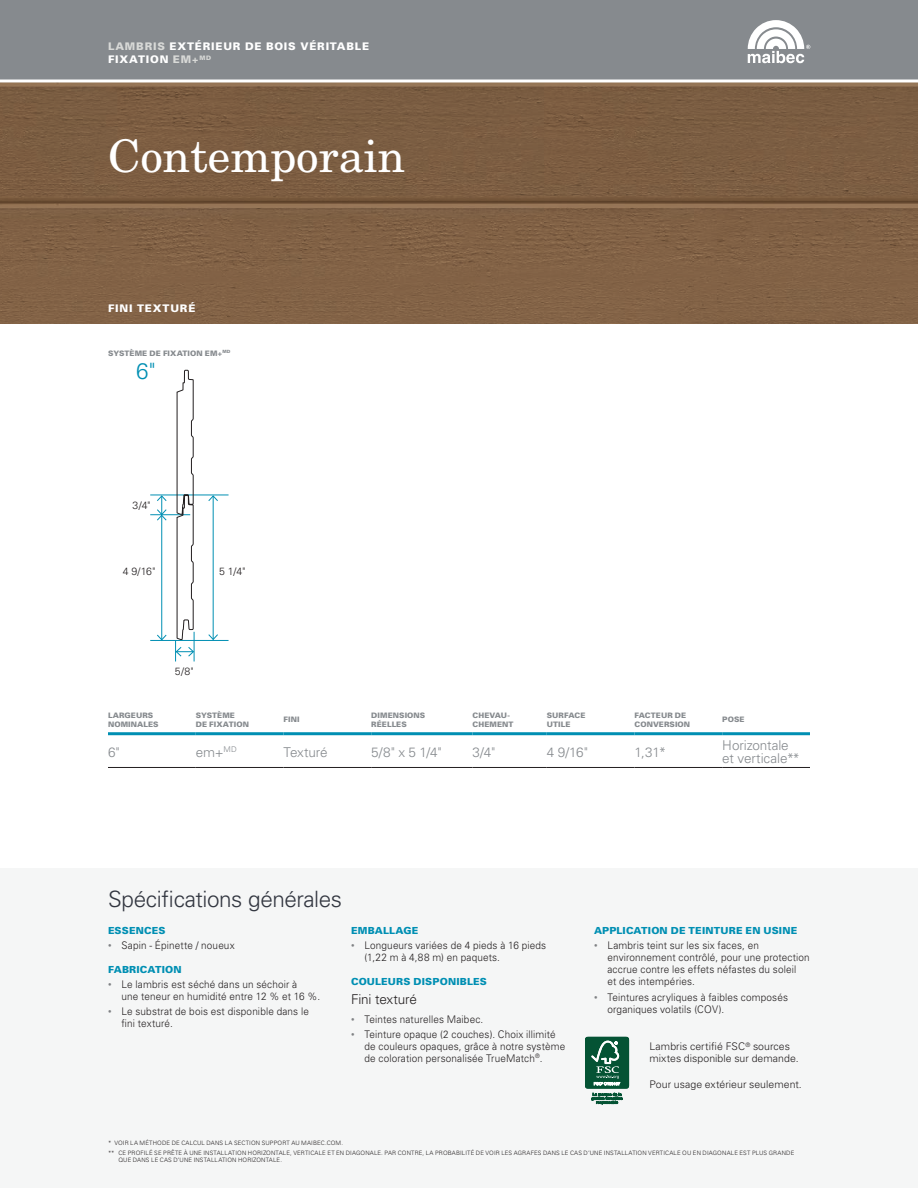
<style>
.page{position:relative;width:918px;height:1188px;background:#fff}
.page>*{position:absolute;margin:0;border:0;box-sizing:border-box;transform-origin:0 0}
.GrandTitre-Blanc{font:45px "New Century Schlbk";color:#fff}
.Titre{font:300 22.5px "Univers";letter-spacing:-.02em;color:#323640}
.Format{font:300 22.5px "Univers";color:#008fb3}
.Tableau-Texte{font:300 13.5px/13.5px "Univers";letter-spacing:-.01em;color:#868a8e}
.SS-Titre{font:300 13.5px "Univers";letter-spacing:-.01em;color:#231f20}
.Spec__Texte{font:300 10.5px/12px "Univers";letter-spacing:.015em;color:#231f20;scale:.95 1}
.Spec__Texte-2{font:300 10.5px/12px "Univers";letter-spacing:.015em;color:#231f20}
.SousTitre{font:900 10.5px/13.5px "Univers";letter-spacing:.075em;color:#fff}
.Dimensions{font:300 10.5px "Univers";color:#231f20}
.Spec____SousTitre{font:900 9.75px "Univers";letter-spacing:.02em;color:#008fb3}
.Tableau-EnTete{font:900 7.5px/9px "Univers";letter-spacing:.01em;color:#868a8e}
.SystemeFixation{font:900 7.5px "Univers";letter-spacing:.01em;color:#868a8e}
.Note{font:300 6px/6.8px "Univers";letter-spacing:.02em;color:#231f20}
.s1{color:#d8d9d7}
.s2{font-weight:400;color:#808285}
</style>
<div class="page">
<svg style="left:0;top:82px;width:918px;height:242px;fill:#7e6043"></svg>
<div style="left:0;top:0;width:918px;height:81px;background:#868a8e"></div>
<svg style="left:748px;top:20px;width:62px;height:43px"></svg>
<hr style="left:0;top:80px;width:918px;height:2px;background:#fff">
<div style="left:0;top:869px;width:918px;height:319px;background:#f5f6f6"></div>
<hr style="left:150px;top:514px;width:40px;height:1px;background:#008fb3">
<hr style="left:150px;top:640px;width:79px;height:1px;background:#008fb3">
<hr style="left:150px;top:495px;width:79px;height:1px;background:#008fb3">
<hr style="left:161px;top:515px;width:1px;height:125px;background:#008fb3">
<svg style="left:157px;top:634px;width:10px;height:6px"></svg>
<svg style="left:157px;top:495px;width:10px;height:26px"></svg>
<hr style="left:213px;top:496px;width:1px;height:143px;background:#008fb3">
<svg style="left:208px;top:495px;width:10px;height:6px"></svg>
<svg style="left:208px;top:634px;width:10px;height:6px"></svg>
<div style="left:585px;top:1037px;width:44px;height:52px;background:#045334;border-radius:2px"></div>
<div style="left:585px;top:1037px;width:44px;height:51px;border:1px solid #045334;border-radius:3px"></div>
<svg style="left:591px;top:1041px;width:29px;height:44px"></svg>
<svg style="left:592px;top:1093px;width:30px;height:11px"></svg>
<hr style="left:108px;top:767px;width:88px;height:1px;background:#231f20">
<hr style="left:196px;top:767px;width:88px;height:1px;background:#231f20">
<hr style="left:284px;top:767px;width:87px;height:1px;background:#231f20">
<hr style="left:371px;top:767px;width:101px;height:1px;background:#231f20">
<hr style="left:472px;top:767px;width:75px;height:1px;background:#231f20">
<hr style="left:547px;top:767px;width:87px;height:1px;background:#231f20">
<hr style="left:634px;top:767px;width:88px;height:1px;background:#231f20">
<hr style="left:722px;top:767px;width:88px;height:1px;background:#231f20">
<hr style="left:108px;top:732px;width:88px;height:3px;background:#008fb3">
<hr style="left:196px;top:732px;width:88px;height:3px;background:#008fb3">
<hr style="left:284px;top:732px;width:87px;height:3px;background:#008fb3">
<hr style="left:371px;top:732px;width:101px;height:3px;background:#008fb3">
<hr style="left:472px;top:732px;width:75px;height:3px;background:#008fb3">
<hr style="left:547px;top:732px;width:87px;height:3px;background:#008fb3">
<hr style="left:634px;top:732px;width:88px;height:3px;background:#008fb3">
<hr style="left:722px;top:732px;width:88px;height:3px;background:#008fb3">
<svg style="left:175px;top:188px;width:20px;height:474px"></svg>
<p class="SousTitre" style="left:108px;top:39px;width:263px"><span class="s1">LAMBRIS</span> EXTÉRIEUR DE BOIS VÉRITABLE<br>FIXATION <span class="s1">EM+</span><sup>MD</sup></p>
<p class="GrandTitre-Blanc" style="left:108px;top:128px;width:299px">Contemporain</p>
<p class="SousTitre" style="left:108px;top:301px;width:89px">FINI TEXTURÉ</p>
<p class="SystemeFixation" style="left:108px;top:348px;width:124px">SYSTÈME DE FIXATION EM+<sup>MD</sup></p>
<p class="Format" style="left:136px;top:358px;width:21px">6"</p>
<p class="Dimensions" style="left:133px;top:499px;width:19px">3/4"</p>
<p class="Dimensions" style="left:123px;top:565px;width:34px">4 9/16"</p>
<p class="Dimensions" style="left:219px;top:565px;width:27px">5 1/4"</p>
<p class="Dimensions" style="left:175px;top:665px;width:20px">5/8"</p>
<p class="Tableau-EnTete" style="left:108px;top:711px;width:52px">LARGEURS<br>NOMINALES</p>
<p class="Tableau-EnTete" style="left:196px;top:711px;width:55px">SYSTÈME<br>DE FIXATION</p>
<p class="Tableau-EnTete" style="left:284px;top:715px;width:18px">FINI</p>
<p class="Tableau-EnTete" style="left:371px;top:711px;width:56px">DIMENSIONS<br>RÉELLES</p>
<p class="Tableau-EnTete" style="left:472px;top:711px;width:43px">CHEVAU-<br>CHEMENT</p>
<p class="Tableau-EnTete" style="left:547px;top:711px;width:40px">SURFACE<br>UTILE</p>
<p class="Tableau-EnTete" style="left:634px;top:711px;width:57px">FACTEUR DE<br>CONVERSION</p>
<p class="Tableau-EnTete" style="left:722px;top:715px;width:24px">POSE</p>
<p class="Tableau-Texte" style="left:108px;top:745px;width:13px">6"</p>
<p class="Tableau-Texte" style="left:196px;top:745px;width:43px">em+<sup>MD</sup></p>
<p class="Tableau-Texte" style="left:284px;top:745px;width:46px">Texturé</p>
<p class="Tableau-Texte" style="left:371px;top:745px;width:72px">5/8" x 5 1/4"</p>
<p class="Tableau-Texte" style="left:472px;top:745px;width:24px">3/4"</p>
<p class="Tableau-Texte" style="left:547px;top:745px;width:43px">4 9/16"</p>
<p class="Tableau-Texte" style="left:634px;top:745px;width:33px">1,31*</p>
<p class="Tableau-Texte" style="left:722px;top:738px;width:79px">Horizontale et verticale**</p>
<p class="Titre" style="left:108px;top:886px;width:236px">Spécifications générales</p>
<p class="Spec____SousTitre" style="left:108px;top:925px;width:59px">ESSENCES</p>
<p class="Spec__Texte" style="left:108px;top:939px;width:135px"><span class="s2">•</span> Sapin - Épinette / noueux</p>
<p class="Spec____SousTitre" style="left:108px;top:963px;width:75px">FABRICATION</p>
<p class="Spec__Texte" style="left:122px;top:978px;width:211px;text-indent:-14px"><span class="s2">•</span> Le lambris est séché dans un séchoir à<br>une teneur en humidité entre 12 % et 16 %.</p>
<p class="Spec__Texte" style="left:122px;top:1005px;width:199px;text-indent:-14px"><span class="s2">•</span> Le substrat de bois est disponible dans le fini texturé.</p>
<p class="Spec____SousTitre" style="left:351px;top:925px;width:69px">EMBALLAGE</p>
<p class="Spec__Texte" style="left:364px;top:939px;width:193px;text-indent:-14px"><span class="s2">•</span> Longueurs variées de 4 pieds à 16 pieds (1,22 m à 4,88 m) en paquets.</p>
<p class="Spec____SousTitre" style="left:351px;top:975px;width:137px">COULEURS DISPONIBLES</p>
<p class="SS-Titre" style="left:351px;top:991px;width:68px">Fini texturé</p>
<p class="Spec__Texte" style="left:351px;top:1013px;width:141px"><span class="s2">•</span> Teintes naturelles Maibec.</p>
<p class="Spec__Texte" style="left:364px;top:1028px;width:213px;text-indent:-14px"><span class="s2">•</span> Teinture opaque (2 couches). Choix illimité de couleurs opaques, grâce à notre système de coloration personalisée TrueMatch<sup>®</sup>.</p>
<p class="Spec____SousTitre" style="left:594px;top:925px;width:205px">APPLICATION DE TEINTURE EN USINE</p>
<p class="Spec__Texte" style="left:608px;top:939px;width:215px;text-indent:-14px"><span class="s2">•</span> Lambris teint sur les six faces, en environnement contrôlé, pour une protection accrue contre les effets néfastes du soleil<br>et des intempéries.</p>
<p class="Spec__Texte" style="left:608px;top:991px;width:192px;text-indent:-14px"><span class="s2">•</span> Teintures acryliques à faibles composés organiques volatils (COV).</p>
<p class="Spec__Texte-2" style="left:650px;top:1040px;width:151px">Lambris certifié FSC<sup>®</sup> sources mixtes disponible sur demande.</p>
<p class="Spec__Texte-2" style="left:650px;top:1078px;width:154px">Pour usage extérieur seulement.</p>
<p class="Note" style="left:108px;top:1140px;width:237px">* VOIR LA MÉTHODE DE CALCUL DANS LA SECTION SUPPORT AU MAIBEC.COM.</p>
<p class="Note" style="left:118px;top:1149px;width:677px;text-indent:-10px">** CE PROFILÉ SE PRÊTE À UNE INSTALLATION HORIZONTALE, VERTICALE ET EN DIAGONALE. PAR CONTRE, LA PROBABILITÉ DE VOIR LES AGRAFES DANS LE CAS D’UNE INSTALLATION VERTICALE OU EN DIAGONALE EST PLUS GRANDE<br>QUE DANS LE CAS D’UNE INSTALLATION HORIZONTALE.</p>
</div>
